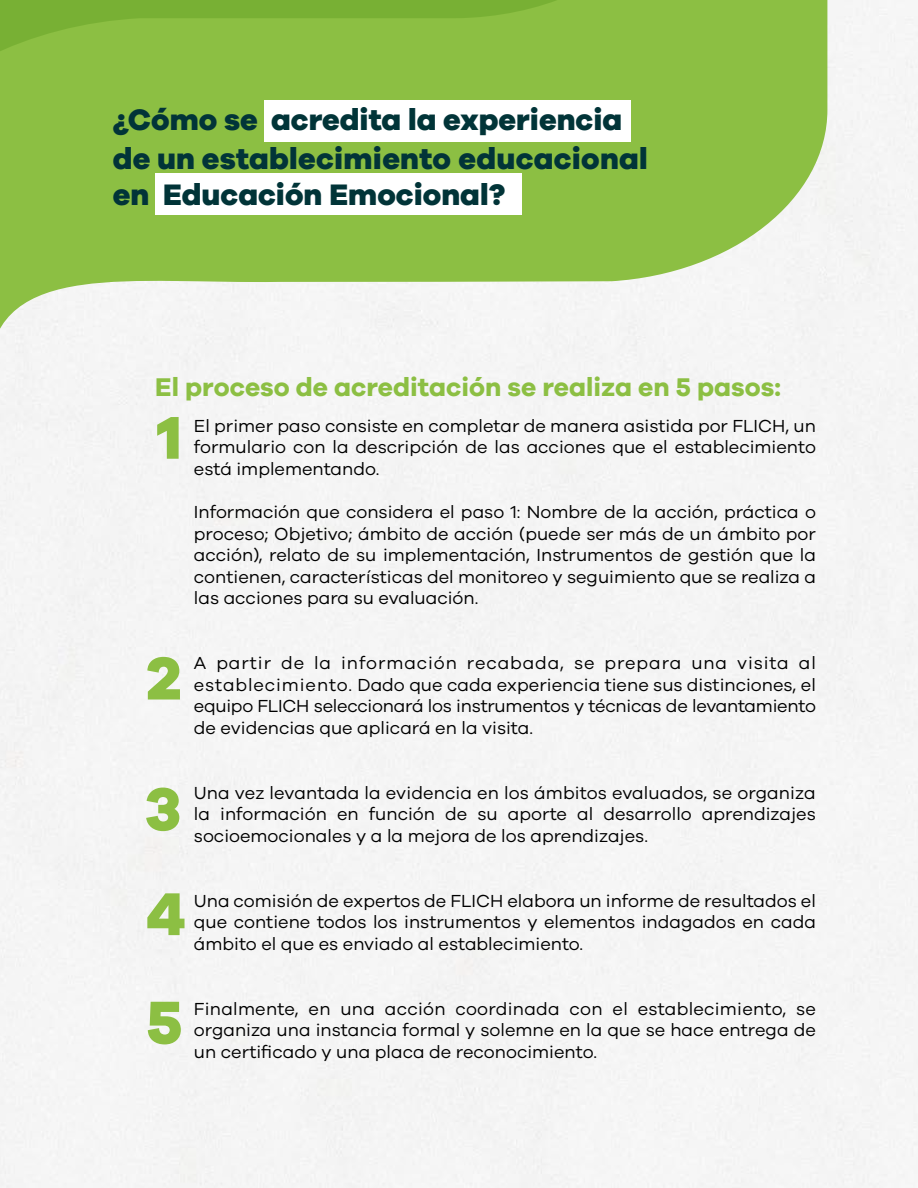
<style>
.page{position:relative;width:918px;height:1188px;background:#fff}
.page>*{position:absolute;margin:0;border:0;box-sizing:border-box;transform-origin:0 0}
.t1{font:800 62.25px/130.6px "Galano Grotesque";color:#8cbf43}
.t2{font:800 30.6px/38.5px "Galano Grotesque";color:#013438}
.t3{font:700 26.4px "Galano Grotesque";color:#8cbf43}
.t4{font:18px/21.6px "Galano Grotesque";color:#000;text-align:justify}
</style>
<div class="page">
<svg style="left:0;top:0;width:827px;height:367px;fill:#8cbf43"></svg>
<svg style="left:0;top:0;width:583px;height:58px"></svg>
<div style="left:265px;top:100px;width:366px;height:42px;background:#fff"></div>
<div style="left:155px;top:173px;width:366px;height:42px;background:#fff"></div>
<h2 class="t2" style="left:113px;top:100px;width:536px">¿Cómo se acredita la experiencia de un establecimiento educacional</h2>
<h2 class="t2" style="left:113px;top:174px;width:394px">en Educación Emocional?</h2>
<h3 class="t3" style="left:155px;top:371px;width:627px">El proceso de acreditación se realiza en 5 pasos:</h3>
<h1 class="t1" style="left:157px;top:370px;width:27px">1</h1>
<p class="t4" style="left:194px;top:414px;width:624px">El primer paso consiste en completar de manera asistida por FLICH, un formulario con la descripción de las acciones que el establecimiento está implementando.</p>
<p class="t4" style="left:194px;top:501px;width:624px">Información que considera el paso 1: Nombre de la acción, práctica o proceso; Objetivo; ámbito de acción (puede ser más de un ámbito por acción), relato de su implementación, Instrumentos de gestión que la contienen, características del monitoreo y seguimiento que se realiza a las acciones para su evaluación.</p>
<h1 class="t1" style="left:145px;top:611px;width:39px">2<br>3</h1>
<p class="t4" style="left:194px;top:652px;width:624px">A partir de la información recabada, se prepara una visita al establecimiento. Dado que cada experiencia tiene sus distinciones, el equipo FLICH seleccionará los instrumentos y técnicas de levantamiento de evidencias que aplicará en la visita.</p>
<p class="t4" style="left:194px;top:781px;width:623px">Una vez levantada la evidencia en los ámbitos evaluados, se organiza la información en función de su aporte al desarrollo aprendizajes socioemocionales y a la mejora de los aprendizajes.</p>
<h1 class="t1" style="left:146px;top:858px;width:41px;line-height:108.4px">4<br>5</h1>
<p class="t4" style="left:194px;top:889px;width:624px">Una comisión de expertos de FLICH elabora un informe de resultados el que contiene todos los instrumentos y elementos indagados en cada ámbito el que es enviado al establecimiento.</p>
<p class="t4" style="left:194px;top:997px;width:624px">Finalmente, en una acción coordinada con el establecimiento, se organiza una instancia formal y solemne en la que se hace entrega de un certificado y una placa de reconocimiento.</p>
</div>
